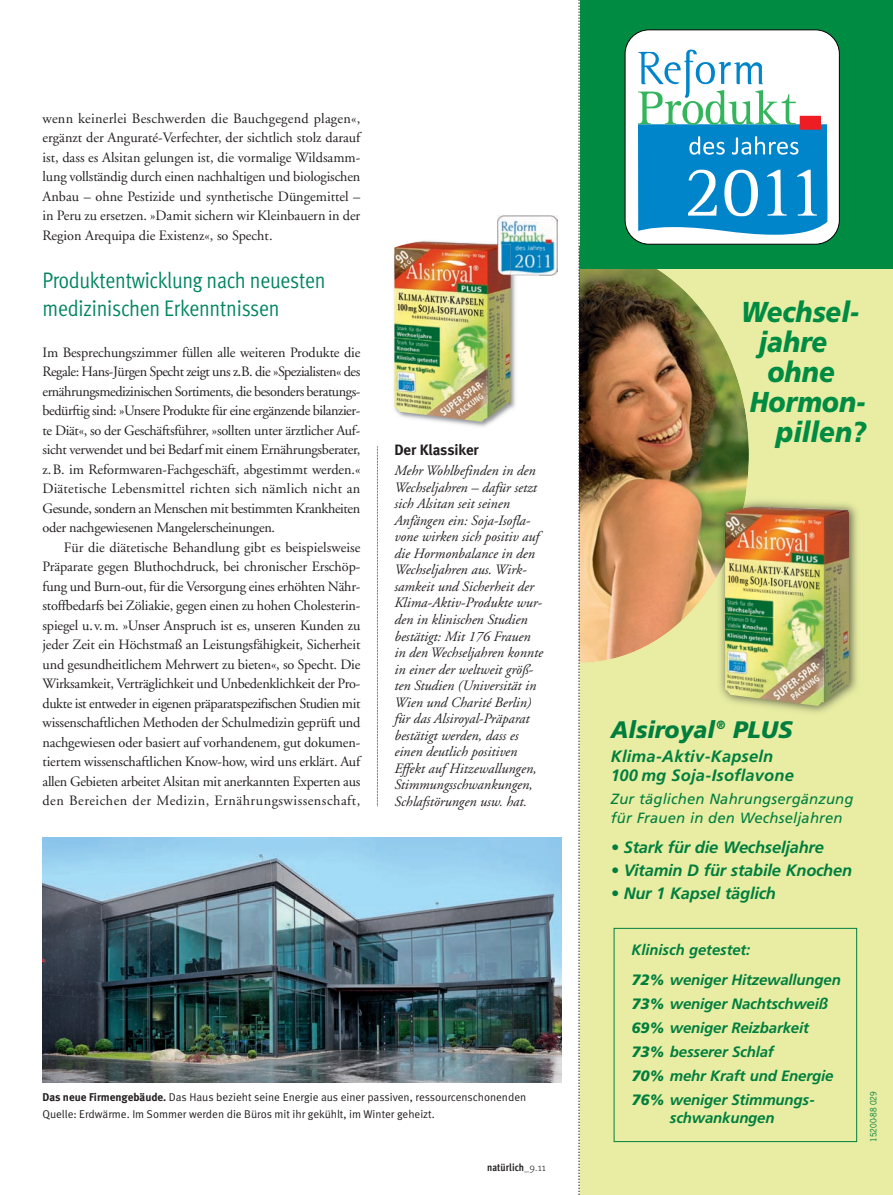
<style>
.page{position:relative;width:893px;height:1195px;background:#fff}
.page>*{position:absolute;margin:0;border:0;box-sizing:border-box;transform-origin:0 0}
.t1{font:italic 900 28.8px "Frutiger";color:#008b43;scale:.9 1}
.t2{font:italic 900 23.85px "Frutiger";color:#007e3d;scale:.95 1}
.t3{font:22.5px/28.5px "Meta Cond Normal";letter-spacing:-.01em;color:#008561}
.t4{font:italic 700 16.5px "Frutiger";letter-spacing:-.01em;color:#007e3d}
.t5{font:italic 700 16.5px/18.1px "Frutiger";letter-spacing:.01em;color:#007e3d}
.t6{font:italic 700 15px/24px "Frutiger";letter-spacing:-.01em;color:#007e3d}
.t7{font:700 15px "Meta";color:#231f20}
.t8{font:italic 14.85px/19.8px "Frutiger";letter-spacing:.01em;color:#007e3d}
.t9{font:14.25px/19.5px "Adobe Garamond LT";color:#231f20;text-align:justify}
.t10{font:italic 14.25px/16.5px "Adobe Garamond LT";color:#231f20}
.t11{font:11.25px/16.5px "Meta Normal";color:#231f20}
.t12{font:700 10.5px "Meta Cond";letter-spacing:.01em;color:#231f20}
.t13{font:8.1px "News Gothic";color:#007e3d}
.s1{font-family:"Meta";font-weight:700}
.s2{font-family:"Meta";font-weight:300}
.s3{font-family:"Meta Normal";font-weight:400;font-size:15px;color:#fff}
.s4{font-weight:900}
</style>
<div class="page">
<img style="left:43px;top:837px;width:518px;height:245px">
<img style="left:444px;top:275px;width:96px;height:152px">
<img style="left:394px;top:241px;width:117px;height:181px">
<img style="left:497px;top:215px;width:60px;height:60px">
<img style="left:497px;top:244px;width:14px;height:31px">
<div style="left:580px;top:246px;width:313px;height:949px;background:#e8eda3"></div>
<img style="left:581px;top:268px;width:168px;height:394px">
<img style="left:711px;top:494px;width:146px;height:219px">
<img style="left:711px;top:494px;width:35px;height:91px">
<img style="left:725px;top:507px;width:124px;height:199px">
<div style="left:580px;top:0;width:313px;height:268px;background:#008b43"></div>
<div style="left:625px;top:30px;width:214px;height:214px;background:#fff;border-radius:24px"></div>
<div style="left:625px;top:29px;width:215px;height:216px;border:1px solid #000;border-radius:24px"></div>
<svg style="left:638px;top:49px;width:190px;height:186px"></svg>
<div style="left:614px;top:928px;width:243px;height:214px;border:1px solid #007e3d"></div>
<svg style="left:578px;top:0;width:3px;height:1195px"></svg>
<svg style="left:377px;top:446px;width:1px;height:360px"></svg>
<p class="t9" style="left:43px;top:110px;width:319px">wenn keinerlei Beschwerden die Bauchgegend plagen«, ergänzt der Anguraté-Verfechter, der sichtlich stolz darauf ist, dass es Alsitan gelungen ist, die vormalige Wildsamm&shy;lung vollständig durch einen nachhaltigen und biologischen Anbau – ohne Pestizide und synthetische Düngemittel – in Peru zu ersetzen. »Damit sichern wir Kleinbauern in der Region Arequipa die Existenz«, so Specht.</p>
<h3 class="t3" style="left:43px;top:267px;width:284px">Produktentwicklung nach neuesten medizinischen Erkenntnissen</h3>
<p class="t9" style="left:43px;top:344px;width:319px">Im Besprechungszimmer füllen alle weiteren Produkte die Regale: Hans-Jürgen Specht zeigt uns z.B. die »Spezialisten« des ernährungsmedizinischen Sortiments, die besonders beratungs&shy;bedürftig sind: »Unsere Produkte für eine ergänzende bilanzier&shy;te Diät«, so der Geschäftsführer, »sollten unter ärztlicher Auf&shy;sicht verwendet und bei Bedarf mit einem Ernährungsberater, z.B. im Reformwaren-Fachgeschäft, abgestimmt werden.« Diätetische Lebensmittel richten sich nämlich nicht an Gesunde, sondern an Menschen mit bestimmten Krankheiten oder nachgewiesenen Mangelerscheinungen.</p>
<p class="t9" style="left:43px;top:539px;width:319px;text-indent:21px">Für die diätetische Behandlung gibt es beispielsweise Präparate gegen Bluthochdruck, bei chronischer Erschöp&shy;fung und Burn-out, für die Versorgung eines erhöhten Nähr&shy;stoffbedarfs bei Zöliakie, gegen einen zu hohen Cholesterin&shy;spiegel u.v.m. »Unser Anspruch ist es, unseren Kunden zu jeder Zeit ein Höchstmaß an Leistungsfähigkeit, Sicherheit und gesundheitlichem Mehrwert zu bieten«, so Specht. Die Wirksamkeit, Verträglichkeit und Unbedenklichkeit der Pro&shy;dukte ist entweder in eigenen präparatspezifischen Studien mit wissenschaftlichen Methoden der Schulmedizin geprüft und nachgewiesen oder basiert auf vorhandenem, gut dokumen&shy;tiertem wissenschaftlichen Know-how, wird uns erklärt. Auf allen Gebieten arbeitet Alsitan mit anerkannten Experten aus den Bereichen der Medizin, Ernährungswissenschaft,</p>
<p class="t7" style="left:394px;top:443px;width:86px">Der Klassiker</p>
<p class="t10" style="left:394px;top:464px;width:150px">Mehr Wohlbefinden in den<br>Wechseljahren – dafür setzt sich Alsitan seit seinen<br>Anfängen ein: Soja-Isofla&shy;vone wirken sich positiv auf die Hormonbalance in den<br>Wechseljahren aus. Wirk&shy;samkeit und Sicherheit der<br>Klima-Aktiv-Produkte wur&shy;den in klinischen Studien bestätigt: Mit 176 Frauen in den Wechseljahren konnte in einer der weltweit größ&shy;ten Studien (Universität in<br>Wien und Charité Berlin) für das Alsiroyal-Präparat bestätigt werden, dass es einen deutlich positiven<br>Effekt auf Hitzewallungen,<br>Stimmungsschwankungen,<br>Schlafstörungen usw. hat.</p>
<p class="t11" style="left:43px;top:1089px;width:485px"><span class="s1">Das neue Firmengebäude.</span> Das Haus bezieht seine Energie aus einer passiven, ressourcenschonenden<br>Quelle: Erdwärme. Im Sommer werden die Büros mit ihr gekühlt, im Winter geheizt.</p>
<p class="t12" style="left:487px;top:1163px;width:76px">natürlich<span class="s2">_9.11</span> <span class="s3">3</span></p>
<h1 class="t1" style="left:741px;top:301px;width:132px">Wechsel-</h1>
<h1 class="t1" style="left:759px;top:331px;width:78px">jahre</h1>
<h1 class="t1" style="left:767px;top:361px;width:77px">ohne</h1>
<h1 class="t1" style="left:750px;top:391px;width:129px">Hormon-</h1>
<h1 class="t1" style="left:776px;top:421px;width:132px">pillen? ?</h1>
<h2 class="t2" style="left:611px;top:720px;width:193px">Alsiroyal<sup>®</sup> PLUS</h2>
<p class="t5" style="left:611px;top:749px;width:184px">Klima-Aktiv-Kapseln<br>100 mg Soja-Isoflavone</p>
<p class="t8" style="left:611px;top:789px;width:244px">Zur täglichen Nahrungsergänzung für Frauen in den Wechseljahren</p>
<p class="t4" style="left:611px;top:840px;width:215px">• Stark für die Wechseljahre</p>
<p class="t4" style="left:611px;top:863px;width:243px">• Vitamin D für stabile Knochen</p>
<p class="t4" style="left:611px;top:886px;width:167px">• Nur 1 Kapsel täglich</p>
<p class="t6" style="left:632px;top:935px;width:211px;line-height:30px">Klinisch getestet:<br><span class="s4">72%</span> weniger Hitzewallungen</p>
<p class="t6" style="left:632px;top:992px;width:203px"><span class="s4">73%</span> weniger Nachtschweiß<br><span class="s4">69%</span> weniger Reizbarkeit<br><span class="s4">73%</span> besserer Schlaf<br><span class="s4">70%</span> mehr Kraft und Energie<br><span class="s4">76%</span> weniger Stimmungs-</p>
<p class="t6" style="left:670px;top:1106px;width:106px">schwankungen</p>
<p class="t13" style="left:870px;top:1142px;width:52px;rotate:-90deg">15200-88 029</p>
</div>
